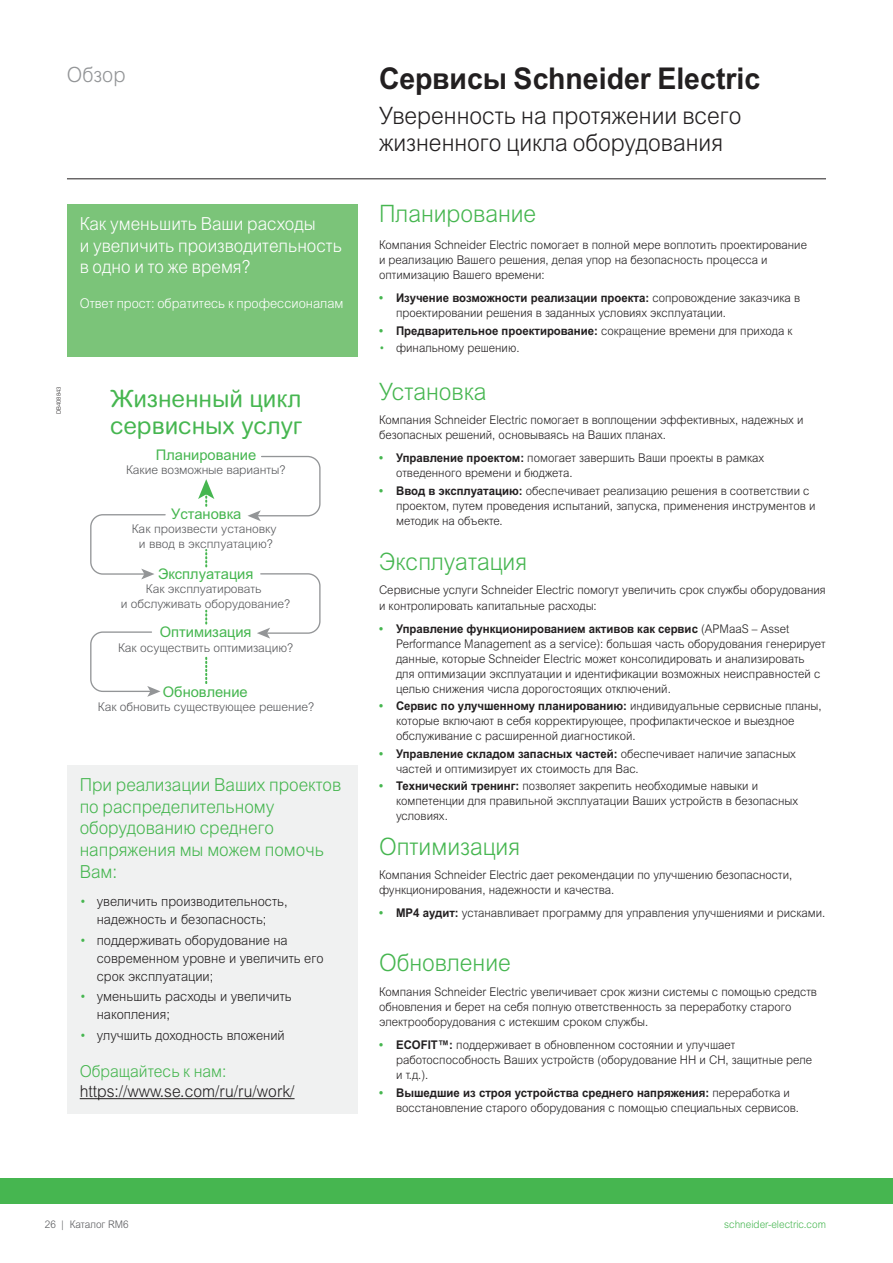
<style>
.page{position:relative;width:893px;height:1263px;background:#fff}
.page>*{position:absolute;margin:0;border:0;box-sizing:border-box;transform-origin:0 0}
.t1{font:700 30px "Arial MT Pro Cyr";color:#221f20;scale:.95 1}
.t2{font:300 24px/27px "Arial MT Pro Cyr";color:#221f20;scale:.95 1}
.t3{font:300 24px "Arial MT Pro Cyr";color:#46b650;scale:.95 1}
.t4{font:24px/26.7px "Arial Rounded MT Pro Cyr";letter-spacing:-.005em;color:#46b650}
.t5{font:300 21px "Arial MT Pro Cyr";color:#939597;scale:.95 1}
.t6{font:300 18px/21.6px "Arial MT Pro Cyr";color:#46b650;scale:.95 1}
.t7{font:300 18px/21.6px "Arial MT Pro Cyr";color:#fff;scale:.95 1}
.t8{font:300 16.5px "Arial MT Pro Cyr";color:#221f20;scale:.95 1}
.t9{font:300 16.5px "Arial MT Pro Cyr";color:#46b650;scale:.95 1}
.t10{font:14.7px "Arial MT Pro Cyr";color:#46b650}
.t11{font:300 13.5px/18px "Arial MT Pro Cyr";color:#221f20;scale:.95 1}
.t12{font:300 13.5px "Arial MT Pro Cyr";color:#fff;scale:.95 1}
.t13{font:300 12px/15px "Arial MT Pro Cyr";color:#221f20;scale:.95 1}
.t14{font:300 12px/14.4px "Arial MT Pro Cyr";letter-spacing:-.005em;color:#57585b;text-align:center}
.t15{font:700 12px "Arial MT Pro Cyr";color:#221f20;scale:.95 1}
.t16{font:300 10.5px "Arial MT Pro Cyr";color:#46b650;scale:.95 1}
.t17{font:300 10.5px "Arial MT Pro Cyr";color:#57585b;scale:.95 1}
.t18{font:300 6px "Arial MT Pro Cyr";color:#221f20;scale:.95 1}
.s1{color:#46b650}
.s2{font-weight:700;color:#46b650}
.s3{font-weight:700}
.s4{font-weight:300}
</style>
<div class="page">
<div style="left:0;top:1178px;width:893px;height:25px;background:#46b650"></div>
<hr style="left:67px;top:179px;width:759px;height:1px;background:#221f20">
<div style="left:67px;top:204px;width:291px;height:153px;background:#7bc479"></div>
<svg style="left:90px;top:514px;width:76px;height:65px"></svg>
<svg style="left:248px;top:455px;width:73px;height:66px"></svg>
<svg style="left:90px;top:631px;width:71px;height:66px"></svg>
<svg style="left:257px;top:573px;width:64px;height:65px"></svg>
<svg style="left:198px;top:479px;width:16px;height:27px"></svg>
<svg style="left:205px;top:550px;width:2px;height:16px"></svg>
<svg style="left:205px;top:611px;width:2px;height:13px"></svg>
<svg style="left:205px;top:656px;width:2px;height:27px"></svg>
<div style="left:67px;top:765px;width:291px;height:349px;background:#f0f1f1"></div>
<hr style="left:80px;top:1098px;width:215px;height:1px;background:#221f20">
<h3 class="t5" style="left:67px;top:62px;width:63px">Обзор</h3>
<h1 class="t1" style="left:379px;top:61px;width:403px">Сервисы Schneider Electric</h1>
<h2 class="t2" style="left:379px;top:103px;width:383px">Уверенность на протяжении всего жизненного цикла оборудования</h2>
<h3 class="t7" style="left:80px;top:213px;width:278px">Как уменьшить Ваши расходы<br>и увеличить производительность в одно и то же время?</h3>
<p class="t12" style="left:80px;top:295px;width:279px">Ответ прост: обратитесь к профессионалам</p>
<p class="t18" style="left:55px;top:414px;width:30px;rotate:-90deg">DB408843</p>
<h2 class="t4" style="left:110px;top:386px;width:194px">Жизненный цикл сервисных услуг</h2>
<p class="t10" style="left:156px;top:446px;width:102px">Планирование</p>
<p class="t14" style="left:126px;top:463px;width:161px">Какие возможные варианты?</p>
<p class="t10" style="left:171px;top:505px;width:72px">Установка</p>
<p class="t14" style="left:132px;top:522px;width:146px">Как произвести установку и ввод в эксплуатацию?</p>
<p class="t10" style="left:158px;top:565px;width:97px">Эксплуатация</p>
<p class="t14" style="left:121px;top:582px;width:171px">Как эксплуатировать<br>и обслуживать оборудование?</p>
<p class="t10" style="left:160px;top:624px;width:93px">Оптимизация</p>
<p class="t14" style="left:118px;top:641px;width:176px">Как осуществить оптимизацию?</p>
<p class="t10" style="left:163px;top:683px;width:86px">Обновление</p>
<p class="t14" style="left:98px;top:700px;width:218px">Как обновить существующее решение?</p>
<h3 class="t6" style="left:80px;top:774px;width:277px">При реализации Ваших проектов по распределительному оборудованию среднего напряжения мы можем помочь<br>Вам:</h3>
<p class="t11" style="left:80px;top:893px;width:220px;text-align:center"><span class="s1">•</span> увеличить производительность, надежность и безопасность;</p>
<p class="t11" style="left:97px;top:931px;width:240px;text-indent:-17px"><span class="s1">•</span> поддерживать оборудование на современном уровне и увеличить его срок эксплуатации;</p>
<p class="t11" style="left:97px;top:988px;width:207px;text-indent:-17px"><span class="s1">•</span> уменьшить расходы и увеличить накопления;</p>
<p class="t11" style="left:80px;top:1026px;width:217px"><span class="s1">•</span> улучшить доходность вложений</p>
<h3 class="t9" style="left:80px;top:1061px;width:156px">Обращайтесь к нам:</h3>
<h3 class="t8" style="left:80px;top:1081px;width:228px">https://www.se.com/ru/ru/work/</h3>
<h2 class="t3" style="left:379px;top:198px;width:167px">Планирование</h2>
<p class="t13" style="left:379px;top:238px;width:452px">Компания Schneider Electric помогает в полной мере воплотить проектирование и реализацию Вашего решения, делая упор на безопасность процесса и оптимизацию Вашего времени:</p>
<p class="t13" style="left:396px;top:291px;width:427px;text-indent:-17px"><span class="s2">•</span> <span class="s3">Изучение возможности реализации проекта:</span> сопровождение заказчика в проектировании решения в заданных условиях эксплуатации.</p>
<p class="t15" style="left:379px;top:323px;width:437px"><span class="s1">•</span> Предварительное проектирование: <span class="s4">сокращение времени для прихода к</span></p>
<p class="t13" style="left:379px;top:341px;width:149px"><span class="s1">•</span> финальному решению.</p>
<h2 class="t3" style="left:379px;top:377px;width:115px">Установка</h2>
<p class="t13" style="left:379px;top:413px;width:448px">Компания Schneider Electric помогает в воплощении эффективных, надежных и безопасных решений, основываясь на Ваших планах.</p>
<p class="t13" style="left:396px;top:451px;width:389px;text-indent:-17px"><span class="s2">•</span> <span class="s3">Управление проектом:</span> помогает завершить Ваши проекты в рамках отведенного времени и бюджета.</p>
<p class="t13" style="left:396px;top:483px;width:443px;text-indent:-17px"><span class="s2">•</span> <span class="s3">Ввод в эксплуатацию:</span> обеспечивает реализацию решения в соответствии с проектом, путем проведения испытаний, запуска, применения инструментов и методик на объекте.</p>
<h2 class="t3" style="left:379px;top:547px;width:157px">Эксплуатация</h2>
<p class="t13" style="left:379px;top:583px;width:472px">Сервисные услуги Schneider Electric помогут увеличить срок службы оборудования и контролировать капитальные расходы:</p>
<p class="t13" style="left:396px;top:621px;width:454px;text-indent:-17px"><span class="s2">•</span> <span class="s3">Управление функционированием активов как сервис</span> (APMaaS – Asset Performance Management as a service): большая часть оборудования генерирует данные, которые Schneider Electric может консолидировать и анализировать для оптимизации эксплуатации и идентификации возможных неисправностей с целью снижения числа дорогостоящих отключений.</p>
<p class="t13" style="left:396px;top:699px;width:449px;text-indent:-17px"><span class="s2">•</span> <span class="s3">Сервис по улучшенному планированию:</span> индивидуальные сервисные планы, которые включают в себя корректирующее, профилактическое и выездное обслуживание с расширенной диагностикой.</p>
<p class="t13" style="left:396px;top:746px;width:422px;text-indent:-17px"><span class="s2">•</span> <span class="s3">Управление складом запасных частей:</span> обеспечивает наличие запасных частей и оптимизирует их стоимость для Вас.</p>
<p class="t13" style="left:396px;top:779px;width:425px;text-indent:-17px"><span class="s2">•</span> <span class="s3">Технический тренинг:</span> позволяет закрепить необходимые навыки и компетенции для правильной эксплуатации Ваших устройств в безопасных условиях.</p>
<h2 class="t3" style="left:379px;top:832px;width:150px">Оптимизация</h2>
<p class="t13" style="left:379px;top:868px;width:436px">Компания Schneider Electric дает рекомендации по улучшению безопасности, функционирования, надежности и качества.</p>
<p class="t13" style="left:379px;top:906px;width:471px"><span class="s2">•</span> <span class="s3">MP4 аудит:</span> устанавливает программу для управления улучшениями и рисками.</p>
<h2 class="t3" style="left:379px;top:948px;width:140px">Обновление</h2>
<p class="t13" style="left:379px;top:985px;width:462px">Компания Schneider Electric увеличивает срок жизни системы с помощью средств обновления и берет на себя полную ответственность за переработку старого электрооборудования с истекшим сроком службы.</p>
<p class="t13" style="left:396px;top:1038px;width:439px;text-indent:-17px"><span class="s2">•</span> <span class="s3">ECOFIT™:</span> поддерживает в обновленном состоянии и улучшает работоспособность Ваших устройств (оборудование НН и СН, защитные реле и т.д.).</p>
<p class="t13" style="left:396px;top:1085px;width:426px;text-indent:-17px"><span class="s2">•</span> <span class="s3">Вышедшие из строя устройства среднего напряжения:</span> переработка и восстановление старого оборудования с помощью специальных сервисов.</p>
<p class="t17" style="left:45px;top:1218px;width:90px">26 | Каталог RM6</p>
<p class="t16" style="left:724px;top:1218px;width:109px">schneider-electric.com</p>
</div>
